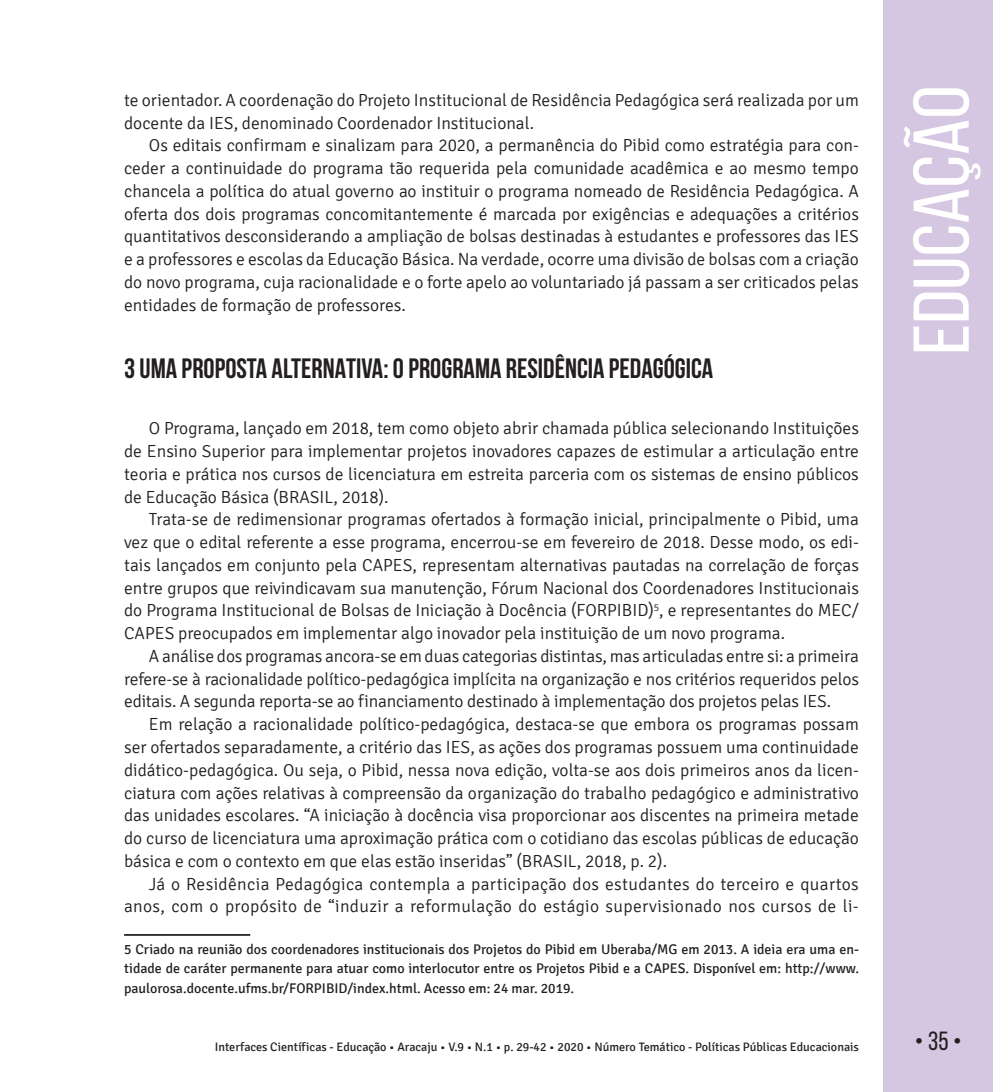
<style>
.page{position:relative;width:993px;height:1092px;background:#fff}
.page>*{position:absolute;margin:0;border:0;box-sizing:border-box;transform-origin:0 0}
.t1{font:78.75px "Bebas Neue";color:#fff;scale:1.09 1}
.t2{font:700 28px "Bebas Neue";color:#231f20}
.t3{font:26.25px "Bebas Neue";color:#231f20}
.t4{font:300 17.5px/22.8px "Signika";color:#231f20;text-align:justify}
.t5{font:300 17.5px/22.8px "Signika";letter-spacing:.02em;color:#231f20;text-align:right}
.t6{font:14px/19.2px "Signika";color:#231f20;text-align:justify}
.t7{font:12.25px "Signika";color:#231f20}
</style>
<div class="page">
<div style="left:883px;top:0;width:109px;height:1091px;background:#d5c6e1"></div>
<hr style="left:124px;top:934px;width:126px;height:1px;background:#231f20">
<p class="t4" style="left:124px;top:89px;width:736px">te orientador. A coordenação do Projeto Institucional de Residência Pedagógica será realizada por um docente da IES, denominado Coordenador Institucional.</p>
<p class="t4" style="left:124px;top:134px;width:736px;text-indent:25px">Os editais confirmam e sinalizam para 2020, a permanência do Pibid como estratégia para con&shy;ceder a continuidade do programa tão requerida pela comunidade acadêmica e ao mesmo tempo chancela a política do atual governo ao instituir o programa nomeado de Residência Pedagógica. A oferta dos dois programas concomitantemente é marcada por exigências e adequações a critérios quantitativos desconsiderando a ampliação de bolsas destinadas à estudantes e professores das IES e a professores e escolas da Educação Básica. Na verdade, ocorre uma divisão de bolsas com a criação do novo programa, cuja racionalidade e o forte apelo ao voluntariado já passam a ser criticados pelas entidades de formação de professores.</p>
<h2 class="t2" style="left:124px;top:353px;width:590px">3 UMA PROPOSTA ALTERNATIVA: O PROGRAMA RESIDÊNCIA PEDAGÓGICA</h2>
<p class="t4" style="left:124px;top:417px;width:736px;text-indent:25px">O Programa, lançado em 2018, tem como objeto abrir chamada pública selecionando Instituições de Ensino Superior para implementar projetos inovadores capazes de estimular a articulação entre teoria e prática nos cursos de licenciatura em estreita parceria com os sistemas de ensino públicos de Educação Básica (BRASIL, 2018).</p>
<p class="t4" style="left:124px;top:508px;width:736px;text-indent:25px">Trata-se de redimensionar programas ofertados à formação inicial, principalmente o Pibid, uma vez que o edital referente a esse programa, encerrou-se em fevereiro de 2018. Desse modo, os edi&shy;tais lançados em conjunto pela CAPES, representam alternativas pautadas na correlação de forças entre grupos que reivindicavam sua manutenção, Fórum Nacional dos Coordenadores Institucionais do Programa Institucional de Bolsas de Iniciação à Docência (FORPIBID)<sup>5</sup>, e representantes do MEC/ CAPES preocupados em implementar algo inovador pela instituição de um novo programa.</p>
<p class="t4" style="left:124px;top:645px;width:736px;text-indent:25px">A análise dos programas ancora-se em duas categorias distintas, mas articuladas entre si: a primeira refere-se à racionalidade político-pedagógica implícita na organização e nos critérios requeridos pelos editais. A segunda reporta-se ao financiamento destinado à implementação dos projetos pelas IES.</p>
<p class="t4" style="left:124px;top:713px;width:736px;text-indent:25px">Em relação a racionalidade político-pedagógica, destaca-se que embora os programas possam ser ofertados separadamente, a critério das IES, as ações dos programas possuem uma continuidade didático-pedagógica. Ou seja, o Pibid, nessa nova edição, volta-se aos dois primeiros anos da licen&shy;ciatura com ações relativas à compreensão da organização do trabalho pedagógico e administrativo das unidades escolares. “A iniciação à docência visa proporcionar aos discentes na primeira metade do curso de licenciatura uma aproximação prática com o cotidiano das escolas públicas de educação básica e com o contexto em que elas estão inseridas” (BRASIL, 2018, p. 2).</p>
<p class="t5" style="left:124px;top:872px;width:736px">Já o Residência Pedagógica contempla a participação dos estudantes do terceiro e quartos anos, com o propósito de “induzir a reformulação do estágio supervisionado nos cursos de li-</p>
<p class="t6" style="left:124px;top:940px;width:736px">5 Criado na reunião dos coordenadores institucionais dos Projetos do Pibid em Uberaba/MG em 2013. A ideia era uma en&shy;tidade de caráter permanente para atuar como interlocutor entre os Projetos Pibid e a CAPES. Disponível em: http://www. paulorosa.docente.ufms.br/FORPIBID/index.html. Acesso em: 24 mar. 2019.</p>
<h1 class="t1" style="left:898px;top:355px;width:248px;rotate:-90deg">EDUCAÇÃO</h1>
<p class="t7" style="left:215px;top:1040px;width:645px">Interfaces Científicas - Educação • Aracaju • V.9 • N.1 • p. 29-42 • 2020 • Número Temático - Políticas Públicas Educacionais</p>
<h3 class="t3" style="left:914px;top:1026px;width:48px">• 35 •</h3>
</div>
